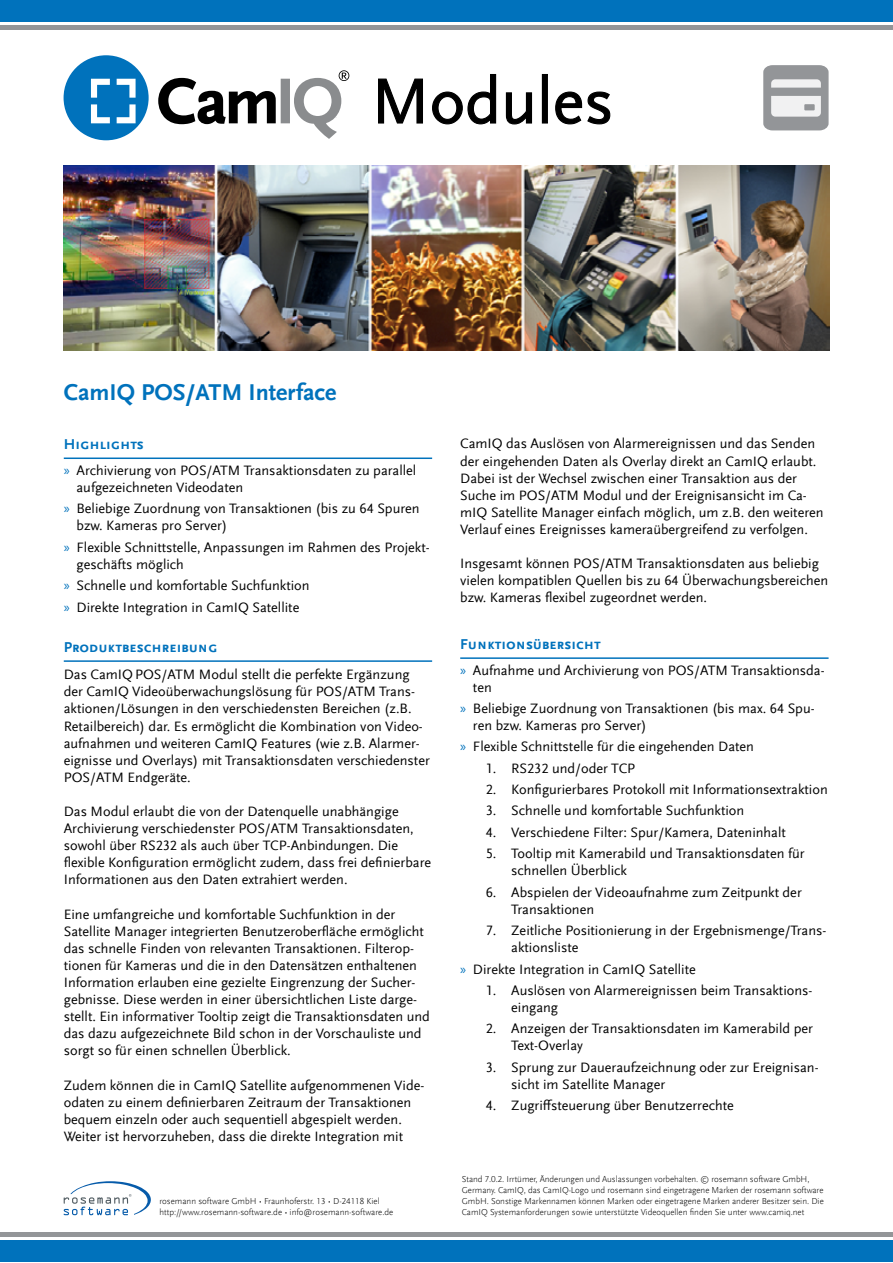
<style>
.page{position:relative;width:893px;height:1263px;background:#fff}
.page>*{position:absolute;margin:0;border:0;box-sizing:border-box;transform-origin:0 0}
.t1{font:66.45px "Scala Sans Offc Pro";color:#000}
.t2{font:700 24px "Scala Sans Offc Pro";color:#0072bc}
.t3{font:700 15px "Scala Sans Sc Offc Pro";color:#0072bc}
.t4{font:14.25px/17.1px "Scala Sans Offc Pro";color:#000}
.t5{font:300 9px/10.8px "Scala Sans Offc Pro";letter-spacing:-.005em;color:#000}
.s1{font-family:"Myriad Pro";color:#0072bc}
</style>
<div class="page">
<hr style="left:64px;top:457px;width:368px;height:2px;background:#0072bc">
<hr style="left:64px;top:660px;width:368px;height:2px;background:#0072bc">
<hr style="left:460px;top:657px;width:369px;height:2px;background:#0072bc">
<div style="left:0;top:0;width:893px;height:21px;background:#0072bc"></div>
<hr style="left:0;top:26px;width:893px;height:4px;background:#939598">
<div style="left:64px;top:55px;width:85px;height:85px;background:#0072bc;border-radius:50%"></div>
<svg style="left:91px;top:79px;width:19px;height:19px"></svg>
<svg style="left:117px;top:79px;width:19px;height:19px"></svg>
<svg style="left:91px;top:104px;width:19px;height:19px"></svg>
<svg style="left:117px;top:104px;width:19px;height:19px"></svg>
<svg style="left:158px;top:70px;width:191px;height:69px"></svg>
<svg style="left:378px;top:78px;width:45px;height:46px"></svg>
<svg style="left:432px;top:74px;width:65px;height:51px"></svg>
<svg style="left:505px;top:92px;width:28px;height:33px"></svg>
<div style="left:542px;top:74px;width:6px;height:50px;border:1px solid #000"></div>
<svg style="left:555px;top:91px;width:56px;height:34px"></svg>
<div style="left:0;top:1241px;width:893px;height:21px;background:#0072bc"></div>
<hr style="left:0;top:1232px;width:893px;height:4px;background:#939598">
<img style="left:64px;top:166px;width:765px;height:185px">
<svg style="left:64px;top:1181px;width:87px;height:34px"></svg>
<svg style="left:763px;top:65px;width:66px;height:66px"></svg>
<h1 class="t1" style="left:371px;top:63px;width:244px">Modules</h1>
<h2 class="t2" style="left:64px;top:379px;width:274px">CamIQ POS/ATM Interface</h2>
<p class="t3" style="left:64px;top:435px;width:82px">Highlights</p>
<p class="t4" style="left:77px;top:461px;width:341px;text-indent:-13px"><span class="s1">»</span> Archivierung von POS/ATM Transaktionsdaten zu parallel aufgezeichneten Videodaten</p>
<p class="t4" style="left:77px;top:500px;width:345px;text-indent:-13px"><span class="s1">»</span> Beliebige Zuordnung von Transaktionen (bis zu 64 Spuren bzw. Kameras pro Server)</p>
<p class="t4" style="left:77px;top:538px;width:355px;text-indent:-13px"><span class="s1">»</span> Flexible Schnittstelle, Anpassungen im Rahmen des Projekt&shy;geschäfts möglich</p>
<p class="t4" style="left:64px;top:574px;width:247px;line-height:22.2px"><span class="s1">»</span> Schnelle und komfortable Suchfunktion <span class="s1">»</span> Direkte Integration in CamIQ Satellite</p>
<p class="t3" style="left:64px;top:638px;width:155px">Produktbeschreibung</p>
<p class="t4" style="left:64px;top:666px;width:368px">Das CamIQPOS/ATM Modul stellt die perfekte Ergänzung der CamIQ Videoüberwachungslösung für POS/ATM Trans&shy;aktionen/Lösungen in den verschiedensten Bereichen (z.B.<br>Retailbereich) dar. Es ermöglicht die Kombination von Video&shy;aufnahmen und weiteren CamIQ Features (wie z.B. Alarmer&shy;eignisse und Overlays) mit Transaktionsdaten verschiedenster POS/ATM Endgeräte.</p>
<p class="t4" style="left:64px;top:803px;width:369px">Das Modul erlaubt die von der Datenquelle unabhängige Archivierung verschiedenster POS/ATM Transaktionsdaten, sowohl über RS232 als auch über TCP-Anbindungen. Die flexible Konfiguration ermöglicht zudem, dass frei definierbare Informationen aus den Daten extrahiert werden.</p>
<p class="t4" style="left:64px;top:905px;width:368px">Eine umfangreiche und komfortable Suchfunktion in der Satellite Manager integrierten Benutzeroberfläche ermöglicht das schnelle Finden von relevanten Transaktionen. Filterop&shy;tionen für Kameras und die in den Datensätzen enthaltenen Information erlauben eine gezielte Eingrenzung der Sucher&shy;gebnisse. Diese werden in einer übersichtlichen Liste darge&shy;stellt. Ein informativer Tooltip zeigt die Transaktionsdaten und das dazu aufgezeichnete Bild schon in der Vorschauliste und sorgt so für einen schnellen Überblick.</p>
<p class="t4" style="left:64px;top:1076px;width:362px">Zudem können die in CamIQ Satellite aufgenommenen Vide&shy;odaten zu einem definierbaren Zeitraum der Transaktionen bequem einzeln oder auch sequentiell abgespielt werden.<br>Weiter ist hervorzuheben, dass die direkte Integration mit</p>
<p class="t5" style="left:159px;top:1195px;width:235px">rosemann software GmbH • Fraunhoferstr. 13 • D-24118 Kiel http://www.rosemann-software.de • info@rosemann-software.de</p>
<p class="t4" style="left:460px;top:435px;width:365px">CamIQ das Auslösen von Alarmereignissen und das Senden der eingehenden Daten als Overlay direkt an CamIQ erlaubt.<br>Dabei ist der Wechsel zwischen einer Transaktion aus der Suche im POS/ATM Modul und der Ereignisansicht im Ca&shy;mIQ Satellite Manager einfach möglich, um z.B. den weiteren Verlauf eines Ereignisses kameraübergreifend zu verfolgen.</p>
<p class="t4" style="left:460px;top:555px;width:369px">Insgesamt können POS/ATM Transaktionsdaten aus beliebig vielen kompatiblen Quellen bis zu 64 Überwachungsbereichen bzw. Kameras flexibel zugeordnet werden.</p>
<p class="t3" style="left:460px;top:635px;width:142px">Funktionsübersicht</p>
<p class="t4" style="left:473px;top:661px;width:353px;text-indent:-13px"><span class="s1">»</span> Aufnahme und Archivierung von POS/ATM Transaktionsda&shy;ten</p>
<p class="t4" style="left:473px;top:700px;width:343px;text-indent:-13px"><span class="s1">»</span> Beliebige Zuordnung von Transaktionen (bis max. 64 Spu&shy;ren bzw. Kameras pro Server)</p>
<p class="t4" style="left:460px;top:738px;width:295px"><span class="s1">»</span> Flexible Schnittstelle für die eingehenden Daten</p>
<p class="t4" style="left:486px;top:760px;width:151px">1. RS232 und/oder TCP</p>
<p class="t4" style="left:486px;top:781px;width:344px">2. Konfigurierbares Protokoll mit Informationsextraktion</p>
<p class="t4" style="left:486px;top:802px;width:260px">3. Schnelle und komfortable Suchfunktion</p>
<p class="t4" style="left:486px;top:824px;width:302px">4. Verschiedene Filter: Spur/Kamera, Dateninhalt</p>
<p class="t4" style="left:511px;top:845px;width:295px;text-indent:-26px">5. Tooltip mit Kamerabild und Transaktionsdaten für schnellen Überblick</p>
<p class="t4" style="left:511px;top:883px;width:292px;text-indent:-26px">6. Abspielen der Videoaufnahme zum Zeitpunkt der<br>Transaktionen</p>
<p class="t4" style="left:511px;top:922px;width:317px;text-indent:-26px">7. Zeitliche Positionierung in der Ergebnismenge/Trans&shy;aktionsliste</p>
<p class="t4" style="left:460px;top:960px;width:237px"><span class="s1">»</span> Direkte Integration in CamIQ Satellite</p>
<p class="t4" style="left:511px;top:982px;width:303px;text-indent:-26px">1. Auslösen von Alarmereignissen beim Transaktions&shy;eingang</p>
<p class="t4" style="left:511px;top:1020px;width:303px;text-indent:-26px">2. Anzeigen der Transaktionsdaten im Kamerabild per<br>Text-Overlay</p>
<p class="t4" style="left:511px;top:1058px;width:309px;text-indent:-26px">3. Sprung zur Daueraufzeichnung oder zur Ereignisan&shy;sicht im Satellite Manager</p>
<p class="t4" style="left:486px;top:1097px;width:250px">4. Zugriffsteuerung über Benutzerrechte</p>
<p class="t5" style="left:462px;top:1174px;width:363px">Stand 7.0.2. Irrtümer, Änderungen und Auslassungen vorbehalten. © rosemann software GmbH, Germany. CamIQ, das CamIQ-Logo und rosemann sind eingetragene Marken der rosemann software GmbH. Sonstige Markennamen können Marken oder eingetragene Marken anderer Besitzer sein. Die CamIQ Systemanforderungen sowie unterstützte Videoquellen finden Sie unter www.camiq.net</p>
</div>
